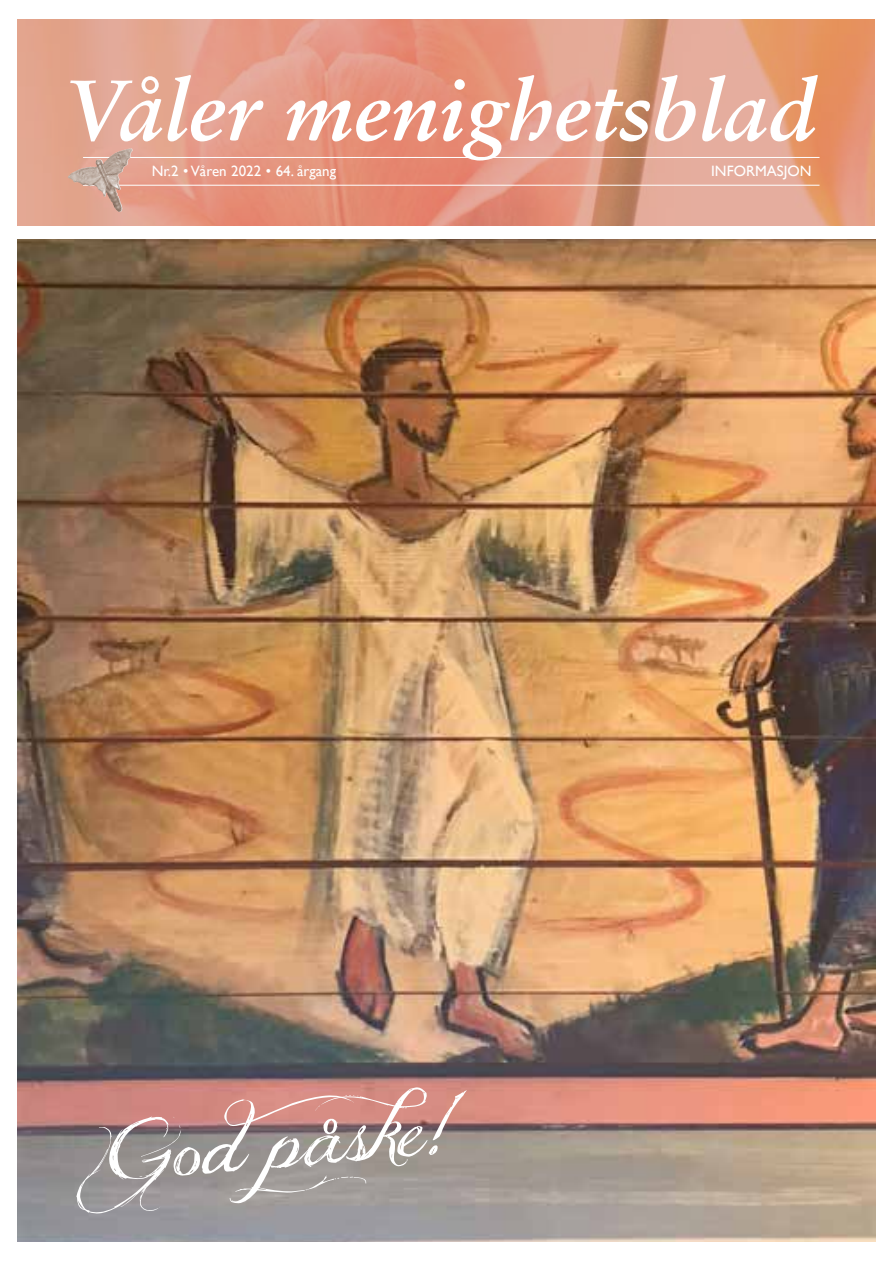
<style>
.page{position:relative;width:893px;height:1263px;background:#fff}
.page>*{position:absolute;margin:0;border:0;box-sizing:border-box;transform-origin:0 0}
.t1{font:italic 700 85.5px "Sabon LT Std";color:#fff}
.t2{font:81.45px "Jellyka Delicious Cake";color:#fff}
.t3{font:15px "Gill Sans";color:#fff}
</style>
<div class="page">
<img style="left:17px;top:19px;width:858px;height:206px">
<img style="left:17px;top:239px;width:858px;height:1003px">
<hr style="left:83px;top:157px;width:736px;height:1px;background:#fff">
<hr style="left:83px;top:185px;width:736px;height:1px;background:#fff">
<img style="left:68px;top:148px;width:63px;height:34px">
<h1 class="t1" style="left:68px;top:59px;width:750px">Våler menighetsblad</h1>
<p class="t3" style="left:152px;top:162px;width:186px">Nr.2 • Våren 2022 • 64. årgang</p>
<p class="t3" style="left:711px;top:162px;width:102px">INFORMASJON</p>
<h2 class="t2" style="left:100px;top:1101px;width:352px;rotate:-5deg">God påske!</h2>
</div>
